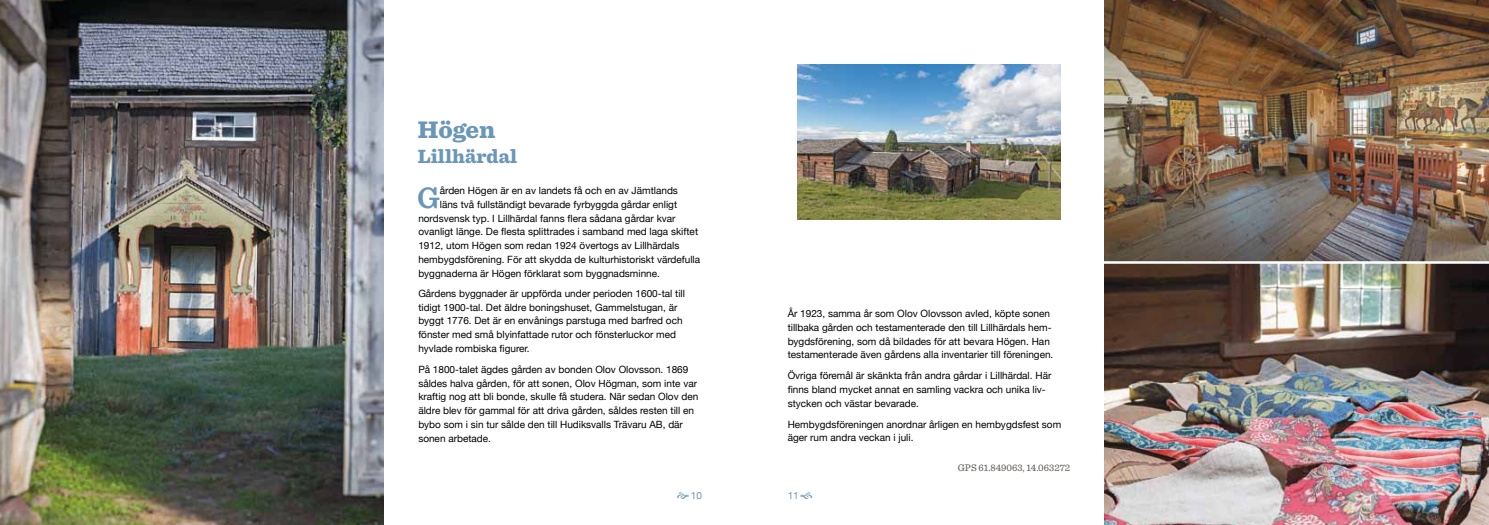
<style>
.page{position:relative;width:1489px;height:525px;background:#fff}
.page>*{position:absolute;margin:0;border:0;box-sizing:border-box;transform-origin:0 0}
.t1{font:600 30.88px "Sentinel";color:#6a96b7}
.t2{font:900 25px "Sentinel";color:#6a96b7}
.t3{font:900 20px "Sentinel";color:#6a96b7}
.t4{font:10px/13.8px "Helvetica Neue";color:#000}
.t5{font:10px "Sentinel";color:#57514d}
.t6{font:10px "Helvetica Neue";color:#6a96b7}
</style>
<div class="page">
<img style="left:1104px;top:0;width:384px;height:524px">
<hr style="left:1064px;top:261px;width:424px;height:2px;background:#fff">
<img style="left:0;top:0;width:384px;height:524px">
<img style="left:797px;top:65px;width:263px;height:154px">
<h2 class="t2" style="left:418px;top:109px;width:79px">Högen</h2>
<h3 class="t3" style="left:418px;top:140px;width:101px">Lillhärdal</h3>
<h1 class="t1" style="left:417px;top:173px;width:24px">G</h1>
<p class="t4" style="left:440px;top:183px;width:240px">ården Högen är en av landets få och en av Jämtlands</p>
<p class="t4" style="left:440px;top:196px;width:239px">läns två fullständigt bevarade fyrbyggda gårdar enligt</p>
<p class="t4" style="left:418px;top:210px;width:259px">nordsvensk typ. I Lillhärdal fanns flera sådana gårdar kvar</p>
<p class="t4" style="left:418px;top:224px;width:281px">ovanligt länge. De flesta splittrades i samband med laga skiftet</p>
<p class="t4" style="left:418px;top:238px;width:263px">1912, utom Högen som redan 1924 övertogs av Lillhärdals</p>
<p class="t4" style="left:418px;top:251px;width:283px">hembygdsförening. För att skydda de kulturhistoriskt värdefulla</p>
<p class="t4" style="left:418px;top:265px;width:243px">byggnaderna är Högen förklarat som byggnadsminne.</p>
<p class="t4" style="left:418px;top:285px;width:268px">Gårdens byggnader är uppförda under perioden 1600-tal till tidigt 1900-tal. Det äldre boningshuset, Gammelstugan, är byggt 1776. Det är en envånings parstuga med barfred och fönster med små blyinfattade rutor och fönsterluckor med hyvlade rombiska figurer.</p>
<p class="t4" style="left:418px;top:361px;width:281px">På 1800-talet ägdes gården av bonden Olov Olovsson. 1869 såldes halva gården, för att sonen, Olov Högman, som inte var kraftig nog att bli bonde, skulle få studera. När sedan Olov den äldre blev för gammal för att driva gården, såldes resten till en bybo som i sin tur sålde den till Hudiksvalls Trävaru AB, där sonen arbetade.</p>
<p class="t4" style="left:787px;top:305px;width:267px">År 1923, samma år som Olov Olovsson avled, köpte sonen tillbaka gården och testamenterade den till Lillhärdals hem&shy;bygdsförening, som då bildades för att bevara Högen. Han testamenterade även gårdens alla inventarier till föreningen.</p>
<p class="t4" style="left:787px;top:368px;width:265px">Övriga föremål är skänkta från andra gårdar i Lillhärdal. Här finns bland mycket annat en samling vackra och unika liv-- stycken och västar bevarade.</p>
<p class="t4" style="left:787px;top:416px;width:275px">Hembygdsföreningen anordnar årligen en hembygdsfest som äger rum andra veckan i juli.</p>
<p class="t5" style="left:957px;top:460px;width:114px">GPS 61.849063, 14.063272</p>
<p class="t6" style="left:690px;top:487px;width:13px">10</p>
<p class="t6" style="left:787px;top:487px;width:13px">11</p>
</div>
